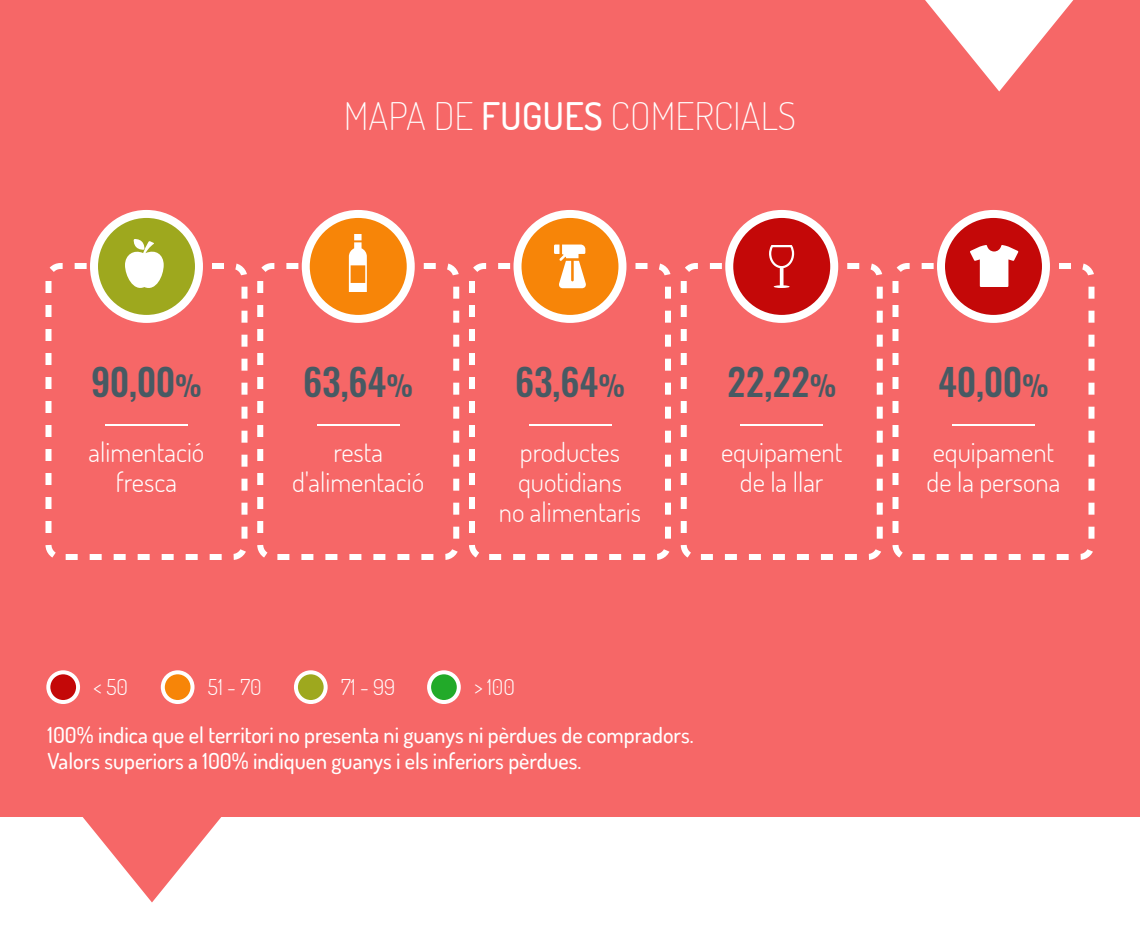
<style>
.page{position:relative;width:1140px;height:925px;background:#fff}
.page>*{position:absolute;margin:0;border:0;box-sizing:border-box;transform-origin:0 0}
.t1{font:200 38px "Dosis";color:#fff}
.t2{font:500 37px "Oswald";color:#475a63}
.t3{font:300 27px/30px "Dosis";color:#fff;text-align:center}
.t4{font:500 22px/26.4px "Dosis";color:#fff}
.t5{font:300 21.8px "Dosis";color:#fff}
.s1{font-weight:500}
.s2{font-size:28px}
</style>
<div class="page">
<div style="left:0;top:0;width:1140px;height:817px;background:#f66767"></div>
<svg style="left:83px;top:817px;width:138px;height:85px"></svg>
<svg style="left:94px;top:214px;width:105px;height:105px;background:#aab33b"></svg>
<div style="left:90px;top:210px;width:113px;height:113px;border:8px solid #fff;border-radius:50%"></div>
<hr style="left:105px;top:425px;width:83px;height:1px;background:#fff">
<div style="left:46px;top:263px;width:202px;height:297px;border:6px dashed #fff;border-radius:12px"></div>
<div style="left:306px;top:214px;width:105px;height:105px;background:#f78508;border-radius:50%"></div>
<div style="left:302px;top:210px;width:113px;height:113px;border:8px solid #fff;border-radius:50%"></div>
<hr style="left:317px;top:425px;width:83px;height:1px;background:#fff">
<div style="left:257px;top:263px;width:202px;height:297px;border:6px dashed #fff;border-radius:12px"></div>
<div style="left:518px;top:214px;width:104px;height:105px;background:#f78508;border-radius:50%"></div>
<div style="left:514px;top:210px;width:112px;height:113px;border:8px solid #fff;border-radius:50%"></div>
<hr style="left:529px;top:425px;width:82px;height:1px;background:#fff">
<div style="left:469px;top:263px;width:202px;height:297px;border:6px dashed #fff;border-radius:12px"></div>
<div style="left:729px;top:214px;width:105px;height:105px;background:#c40808;border-radius:50%"></div>
<div style="left:725px;top:210px;width:113px;height:113px;border:8px solid #fff;border-radius:50%"></div>
<hr style="left:740px;top:425px;width:83px;height:1px;background:#fff">
<div style="left:681px;top:263px;width:202px;height:297px;border:6px dashed #fff;border-radius:12px"></div>
<div style="left:941px;top:214px;width:105px;height:105px;background:#c40808;border-radius:50%"></div>
<div style="left:937px;top:210px;width:113px;height:113px;border:8px solid #fff;border-radius:50%"></div>
<hr style="left:952px;top:425px;width:83px;height:1px;background:#fff">
<div style="left:893px;top:263px;width:202px;height:297px;border:6px dashed #fff;border-radius:12px"></div>
<svg style="left:125px;top:239px;width:39px;height:53px;background:#dadeaa"></svg>
<svg style="left:349px;top:234px;width:18px;height:58px"></svg>
<svg style="left:769px;top:245px;width:25px;height:43px"></svg>
<svg style="left:970px;top:245px;width:48px;height:42px"></svg>
<svg style="left:554px;top:245px;width:32px;height:43px"></svg>
<svg style="left:48px;top:672px;width:30px;height:30px"></svg>
<div style="left:46px;top:670px;width:34px;height:34px;border:4px solid #fff;border-radius:50%"></div>
<svg style="left:163px;top:672px;width:30px;height:30px"></svg>
<div style="left:161px;top:670px;width:34px;height:34px;border:4px solid #fff;border-radius:50%"></div>
<svg style="left:296px;top:672px;width:30px;height:30px"></svg>
<div style="left:294px;top:670px;width:34px;height:34px;border:4px solid #fff;border-radius:50%"></div>
<svg style="left:429px;top:672px;width:30px;height:30px"></svg>
<div style="left:427px;top:670px;width:34px;height:34px;border:4px solid #fff;border-radius:50%"></div>
<svg style="left:925px;top:0;width:149px;height:92px"></svg>
<h1 class="t1" style="left:344px;top:91px;width:454px">MAPA DE <span class="s1">FUGUES</span> COMERCIALS</h1>
<h2 class="t2" style="left:91px;top:363px;width:112px">90,00<span class="s2">%</span></h2>
<p class="t3" style="left:89px;top:436px;width:117px">alimentació fresca</p>
<h2 class="t2" style="left:303px;top:363px;width:111px">63,64<span class="s2">%</span></h2>
<p class="t3" style="left:292px;top:436px;width:133px">resta d'alimentació</p>
<h2 class="t2" style="left:515px;top:363px;width:111px">63,64<span class="s2">%</span></h2>
<p class="t3" style="left:499px;top:436px;width:144px">productes quotidians<br>no alimentaris</p>
<h2 class="t2" style="left:727px;top:363px;width:111px">22,22<span class="s2">%</span></h2>
<p class="t3" style="left:721px;top:436px;width:123px">equipament de la llar</p>
<p class="t5" style="left:93px;top:673px;width:36px">&lt; 50</p>
<p class="t5" style="left:208px;top:673px;width:55px">51 - 70</p>
<p class="t5" style="left:341px;top:673px;width:56px">71 - 99</p>
<p class="t5" style="left:474px;top:673px;width:42px">&gt; 100</p>
<p class="t4" style="left:48px;top:721px;width:647px">100% indica que el territori no presenta ni guanys ni pèrdues de compradors.<br>Valors superiors a 100% indiquen guanys i els inferiors pèrdues.</p>
<h2 class="t2" style="left:938px;top:363px;width:112px">40,00<span class="s2">%</span></h2>
<p class="t3" style="left:927px;top:436px;width:135px;text-align:left">equipament de la persona</p>
</div>
